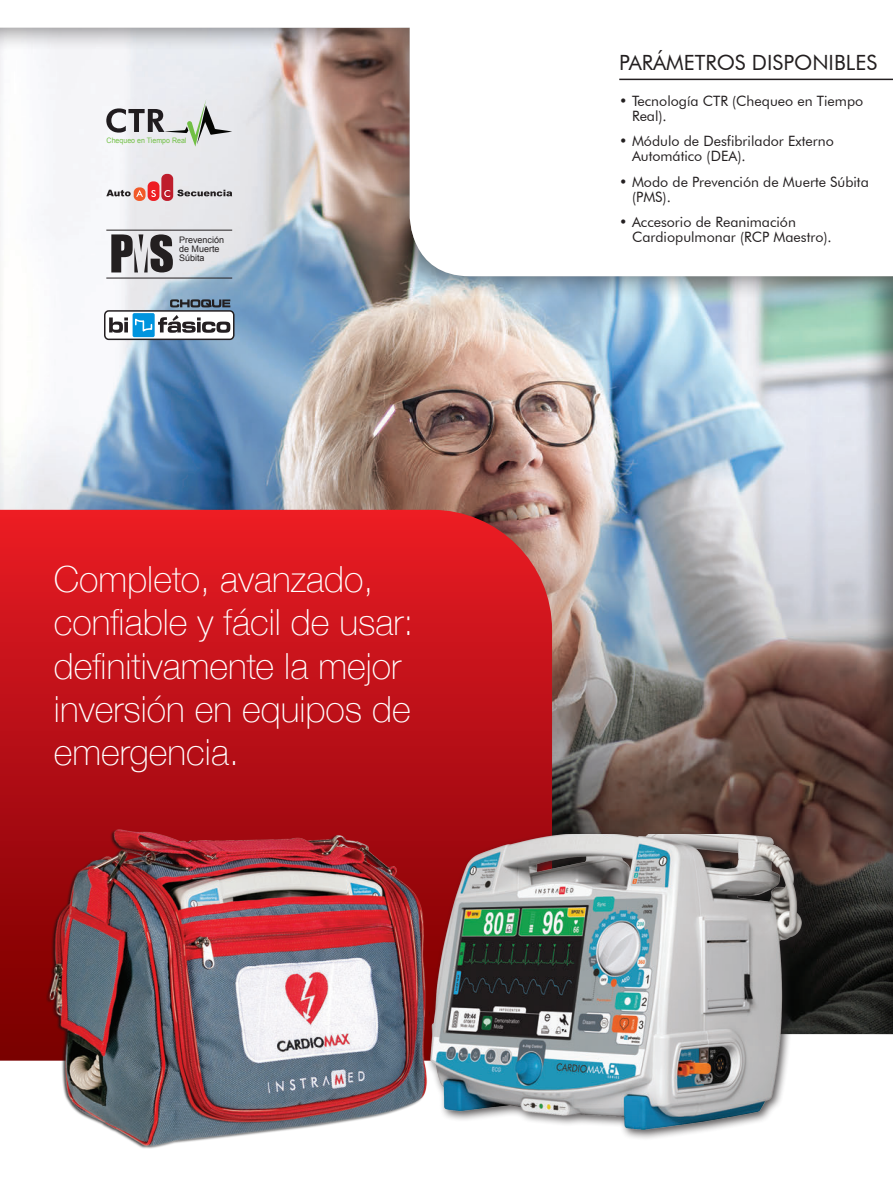
<style>
.page{position:relative;width:893px;height:1191px;background:#fff}
.page>*{position:absolute;margin:0;border:0;box-sizing:border-box;transform-origin:0 0}
.t1{font:100 36px/43.2px "Helvetica Neue";color:#fff}
.Chamada_Linha{font:21px "Futura BT";color:#231f20}
.t2{font:14.25px/15px "Futura BT";color:#231f20}
.t3{font:9px "Arial";color:#231f20}
.t4{font:7.5px "Arial";color:#71bf44;scale:.94 1}
</style>
<div class="page">
<div style="left:0;top:26px;width:893px;height:1009px;background:#231f20;opacity:.5"></div>
<svg style="left:0;top:510px;width:552px;height:550px;background:#c31219"></svg>
<hr style="left:619px;top:79px;width:274px;height:1px;background:#231f20">
<img style="left:46px;top:825px;width:383px;height:323px">
<div style="left:104px;top:310px;width:130px;height:30px;background:#fff;border:2px solid #241f21;border-radius:4px"></div>
<svg style="left:109px;top:317px;width:19px;height:16px"></svg>
<div style="left:133px;top:313px;width:22px;height:24px;background:#0094de;border-radius:2px"></div>
<svg style="left:135px;top:315px;width:95px;height:19px"></svg>
<svg style="left:170px;top:299px;width:60px;height:8px"></svg>
<svg style="left:111px;top:234px;width:62px;height:38px;background:#797779"></svg>
<hr style="left:106px;top:278px;width:126px;height:1px;background:#231f20">
<hr style="left:106px;top:230px;width:126px;height:1px;background:#231f20">
<svg style="left:106px;top:99px;width:126px;height:48px;background:#c8caca"></svg>
<div style="left:134px;top:187px;width:12px;height:14px;background:#f15929;border-radius:5px"></div>
<div style="left:148px;top:181px;width:11px;height:20px;background:#ee1d23;border-radius:5px"></div>
<div style="left:161px;top:174px;width:12px;height:27px;background:#be1d2c;border-radius:5px"></div>
<svg style="left:106px;top:190px;width:37px;height:7px"></svg>
<svg style="left:151px;top:190px;width:5px;height:7px"></svg>
<svg style="left:164px;top:190px;width:6px;height:7px"></svg>
<svg style="left:177px;top:190px;width:55px;height:6px"></svg>
<div style="left:426px;top:829px;width:386px;height:311px;background:#231f20;opacity:.75"></div>
<img style="left:430px;top:834px;width:371px;height:295px">
<p class="t4" style="left:107px;top:135px;width:86px">Chequeo en Tiempo Real</p>
<p class="Chamada_Linha" style="left:619px;top:49px;width:259px">PARÁMETROS DISPONIBLES</p>
<p class="t2" style="left:632px;top:93px;width:233px;text-indent:-13px">• Tecnología CTR (Chequeo en Tiempo<br>Real).</p>
<p class="t2" style="left:632px;top:133px;width:203px;text-indent:-13px">• Módulo de Desfibrilador Externo<br>Automático (DEA).</p>
<p class="t2" style="left:632px;top:174px;width:238px;text-indent:-13px">• Modo de Prevención de Muerte Súbita (PMS).</p>
<p class="t2" style="left:619px;top:214px;width:178px">• Accesorio de Reanimación</p>
<p class="t3" style="left:179px;top:234px;width:47px">Prevención</p>
<p class="t2" style="left:632px;top:229px;width:201px">Cardiopulmonar (RCP Maestro).</p>
<p class="t3" style="left:179px;top:243px;width:42px">de Muerte</p>
<p class="t3" style="left:179px;top:252px;width:27px">Súbita</p>
<p class="t1" style="left:54px;top:556px;width:361px">Completo, avanzado, confiable y fácil de usar: definitivamente la mejor inversión en equipos de emergencia.</p>
</div>
